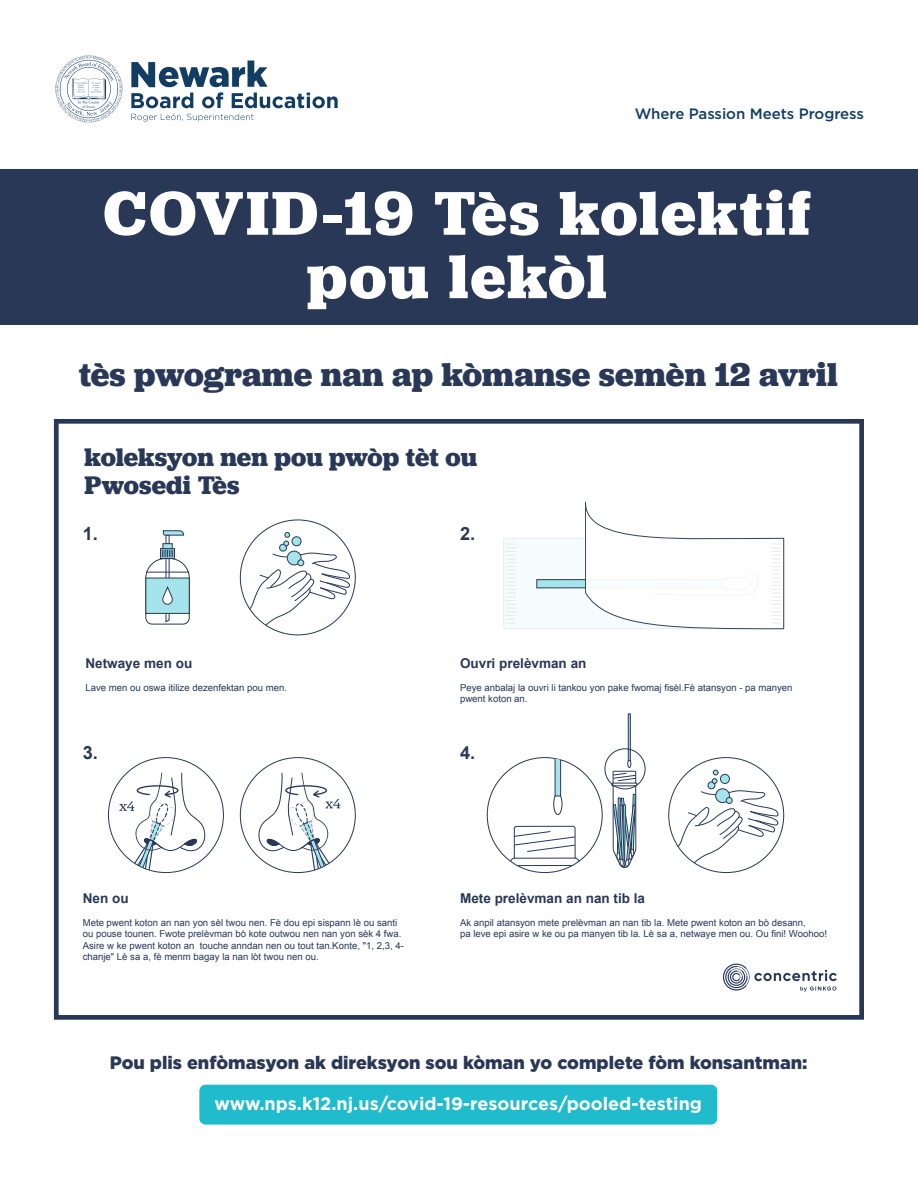
<style>
.page{position:relative;width:918px;height:1188px;background:#fff}
.page>*{position:absolute;margin:0;border:0;box-sizing:border-box;transform-origin:0 0}
.t1{font:700 64.2px/63.4px "Jubilat";letter-spacing:.03em;color:#fff;text-align:center}
.t2{font:700 34.35px "Jubilat";letter-spacing:.005em;color:#293857}
.t3{font:700 26.55px/27.9px "Jubilat";color:#293857}
.t4{font:700 18.15px "Arial";color:#293857}
.t5{font:900 18px "Gotham";color:#293857}
.t6{font:700 18px "Gotham";color:#fff}
.t7{font:500 15px "Gotham";letter-spacing:-.005em;color:#133c63}
.t8{font:700 13.5px "Arial";color:#293857}
.t9{font:9.6px/11.4px "Arial";color:#293857}
</style>
<div class="page">
<div style="left:199px;top:1085px;width:518px;height:40px;background:#20bbcd;border-radius:6px"></div>
<svg style="left:55px;top:55px;width:68px;height:68px"></svg>
<svg style="left:131px;top:61px;width:207px;height:60px"></svg>
<div style="left:0;top:170px;width:918px;height:155px;background:#293857"></div>
<svg style="left:54px;top:419px;width:810px;height:601px"></svg>
<h3 class="t7" style="left:635px;top:103px;width:231px">Where Passion Meets Progress</h3>
<h1 class="t1" style="left:103px;top:181px;width:709px">COVID-19 Tès kolektif pou lekòl</h1>
<h2 class="t2" style="left:79px;top:352px;width:760px">tès pwograme nan ap kòmanse semèn 12 avril</h2>
<h3 class="t3" style="left:85px;top:443px;width:394px">koleksyon nen pou pwòp tèt ou<br>Pwosedi Tès</h3>
<h3 class="t4" style="left:83px;top:521px;width:17px">1.</h3>
<h3 class="t4" style="left:460px;top:521px;width:17px">2.</h3>
<h3 class="t8" style="left:85px;top:654px;width:108px">Netwaye men ou</h3>
<p class="t9" style="left:85px;top:682px;width:203px">Lave men ou oswa itilize dezenfektan pou men.</p>
<h3 class="t4" style="left:83px;top:741px;width:17px">3.</h3>
<h3 class="t8" style="left:83px;top:889px;width:47px">Nen ou</h3>
<p class="t9" style="left:83px;top:917px;width:323px">Mete pwent koton an nan yon sèl twou nen. Fè dou epi sispann lè ou santi ou pouse tounen. Fwote prelèvman bò kote outwou nen nan yon sèk 4 fwa.<br>Asire w ke pwent koton an touche anndan nen ou tout tan.Konte, "1, 2,3, 4- chanje" Lè sa a, fè menm bagay la nan lòt twou nen ou.</p>
<h3 class="t8" style="left:460px;top:654px;width:128px">Ouvri prelèvman an</h3>
<p class="t9" style="left:460px;top:682px;width:334px">Peye anbalaj la ouvri li tankou yon pake fwomaj fisèl.Fè atansyon - pa manyen pwent koton an.</p>
<h3 class="t4" style="left:460px;top:741px;width:17px">4.</h3>
<h3 class="t8" style="left:460px;top:889px;width:187px">Mete prelèvman an nan tib la</h3>
<p class="t9" style="left:460px;top:917px;width:369px">Ak anpil atansyon mete prelèvman an nan tib la. Mete pwent koton an bò desann,<br>pa leve epi asire w ke ou pa manyen tib la. Lè sa a, netwaye men ou. Ou fini! Woohoo!</p>
<h3 class="t5" style="left:110px;top:1050px;width:699px">Pou plis enfòmasyon ak direksyon sou kòman yo complete fòm konsantman:</h3>
<h3 class="t6" style="left:214px;top:1091px;width:489px">www.nps.k12.nj.us/covid-19-resources/pooled-testing</h3>
</div>
